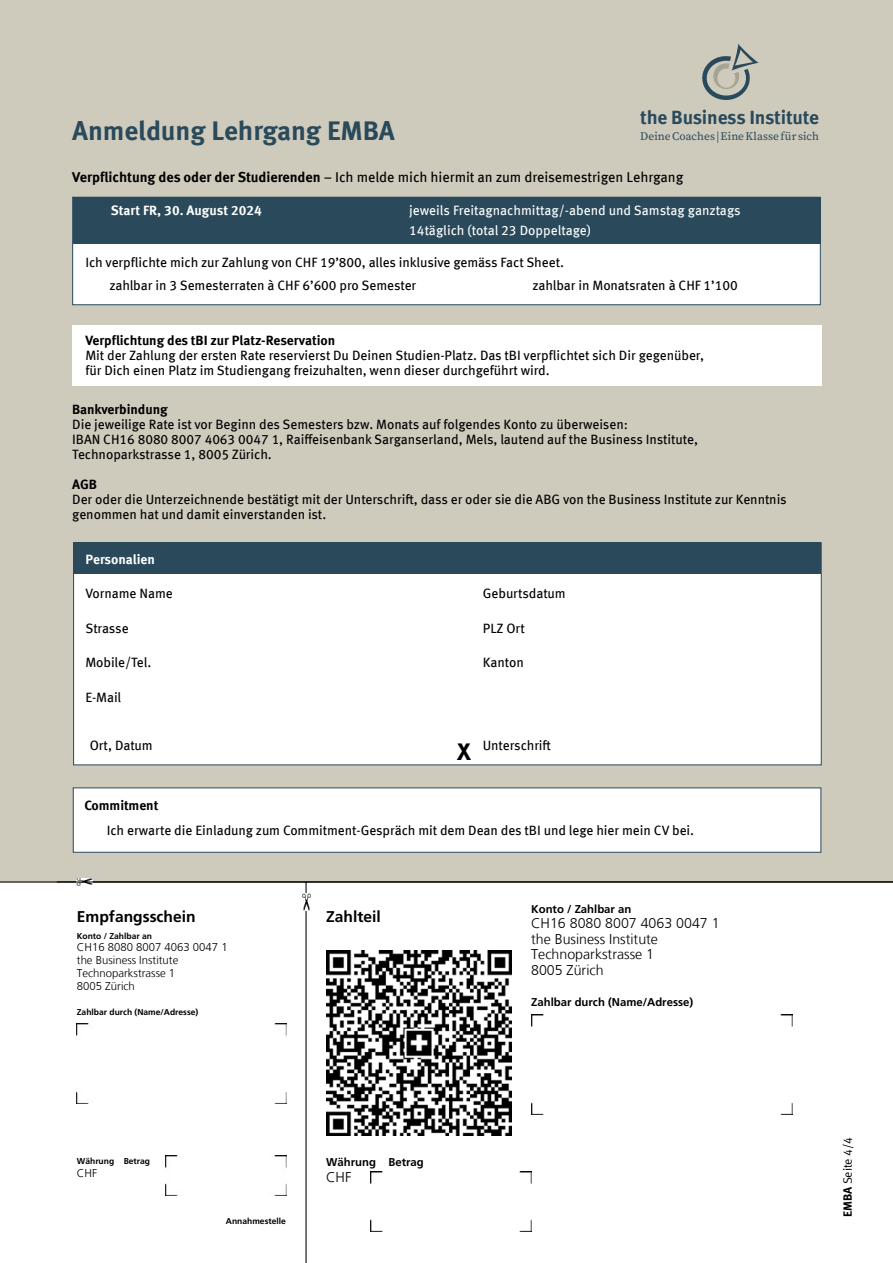
<style>
.page{position:relative;width:893px;height:1263px;background:#fff}
.page>*{position:absolute;margin:0;border:0;box-sizing:border-box;transform-origin:0 0}
.t1{font:700 27px "Meta Pro";letter-spacing:-.005em;color:#2a4a5b}
.t2{font:700 24px "Meta Pro";color:#000}
.t3{font:700 19.2px "Meta Pro";letter-spacing:-.015em;color:#2a4a5b}
.t4{font:700 15.6px "Frutiger";color:#000}
.t5{font:14.25px "Meta Pro";letter-spacing:-.005em;color:#000}
.t6{font:300 14.25px/15.6px "Frutiger";color:#000}
.t7{font:13.5px/15px "Meta Pro";letter-spacing:-.005em;color:#000}
.t8{font:13.5px "Meta Pro";color:#fff}
.t9{font:700 13.5px "Meta Pro";letter-spacing:-.005em;color:#000}
.t10{font:700 13.5px "Meta Pro";color:#fff}
.t11{font:12px "Meta Pro";letter-spacing:-.01em;color:#000}
.t12{font:300 11.4px/12.8px "Frutiger";color:#000}
.t13{font:700 11.4px "Frutiger";color:#000}
.t14{font:11.4px "Source Serif Variable";letter-spacing:.01em;color:#2a4a5b}
.t15{font:700 8.55px "Frutiger";color:#000}
.s1{font-weight:700}
</style>
<div class="page">
<div style="left:0;top:0;width:893px;height:882px;background:#cecabc"></div>
<div style="left:73px;top:787px;width:748px;height:66px;background:#fff;border:1px solid #2a4a5b"></div>
<div style="left:73px;top:542px;width:749px;height:223px;background:#fff;border:1px solid #2a4a5b"></div>
<div style="left:73px;top:197px;width:747px;height:108px;background:#fff"></div>
<div style="left:72px;top:197px;width:749px;height:108px;border:1px solid #2a4a5b"></div>
<div style="left:72px;top:325px;width:750px;height:60px;background:#fff"></div>
<div style="left:73px;top:197px;width:748px;height:47px;background:#2a4a5b"></div>
<svg style="left:702px;top:44px;width:57px;height:56px"></svg>
<div style="left:73px;top:542px;width:748px;height:31px;background:#2a4a5b"></div>
<img style="left:77px;top:1023px;width:209px;height:81px">
<img style="left:165px;top:1155px;width:121px;height:40px">
<img style="left:326px;top:950px;width:185px;height:185px">
<img style="left:370px;top:1171px;width:161px;height:61px">
<img style="left:531px;top:1014px;width:261px;height:101px">
<hr style="left:305px;top:882px;width:2px;height:381px;background:#000">
<img style="left:77px;top:879px;width:16px;height:7px">
<img style="left:302px;top:894px;width:8px;height:16px">
<hr style="left:0;top:881px;width:893px;height:1px;background:#000">
<p class="t1" style="left:72px;top:109px;width:324px">Anmeldung Lehrgang EMBA</p>
<p class="t3" style="left:640px;top:102px;width:180px">the Business Institute</p>
<p class="t14" style="left:640px;top:128px;width:180px">Deine Coaches | Eine Klasse für sich</p>
<p class="t5" style="left:72px;top:166px;width:613px"><span class="s1">Verpflichtung des oder der Studierenden</span> – Ich melde mich hiermit an zum dreisemestrigen Lehrgang</p>
<p class="t8" style="left:409px;top:200px;width:333px">jeweils Freitagnachmittag/-abend und Samstag ganztags</p>
<p class="t8" style="left:409px;top:219px;width:183px">14täglich (total 23 Doppeltage)</p>
<p class="t10" style="left:111px;top:200px;width:152px">Start FR, 30. August 2024</p>
<p class="t7" style="left:85px;top:254px;width:480px">Ich verpflichte mich zur Zahlung von CHF 19’800, alles inklusive gemäss Fact Sheet.</p>
<p class="t7" style="left:109px;top:277px;width:308px">zahlbar in 3 Semesterraten à CHF 6’600 pro Semester</p>
<p class="t7" style="left:532px;top:277px;width:207px">zahlbar in Monatsraten à CHF 1’100</p>
<p class="t9" style="left:85px;top:329px;width:251px">Verpflichtung des tBI zur Platz-Reservation</p>
<p class="t7" style="left:85px;top:347px;width:620px">Mit der Zahlung der ersten Rate reservierst Du Deinen Studien-Platz. Das tBI verpflichtet sich Dir gegenüber,</p>
<p class="t7" style="left:85px;top:362px;width:466px">für Dich einen Platz im Studiengang freizuhalten, wenn dieser durchgeführt wird.</p>
<p class="t9" style="left:72px;top:399px;width:97px">Bankverbindung</p>
<p class="t7" style="left:72px;top:416px;width:557px">Die jeweilige Rate ist vor Beginn des Semesters bzw. Monats auf folgendes Konto zu überweisen:</p>
<p class="t7" style="left:72px;top:431px;width:627px">IBAN CH16 8080 8007 4063 0047 1, Raiffeisenbank Sarganserland, Mels, lautend auf the Business Institute,</p>
<p class="t7" style="left:72px;top:446px;width:201px">Technoparkstrasse 1, 8005 Zürich.</p>
<p class="t9" style="left:72px;top:474px;width:26px">AGB</p>
<p class="t7" style="left:72px;top:491px;width:716px">Der oder die Unterzeichnende bestätigt mit der Unterschrift, dass er oder sie die ABG von the Business Institute zur Kenntnis genommen hat und damit einverstanden ist.</p>
<p class="t10" style="left:85px;top:549px;width:71px">Personalien</p>
<p class="t7" style="left:85px;top:585px;width:89px">Vorname Name</p>
<p class="t7" style="left:483px;top:585px;width:84px">Geburtsdatum</p>
<p class="t7" style="left:85px;top:620px;width:45px">Strasse</p>
<p class="t7" style="left:483px;top:620px;width:43px">PLZ Ort</p>
<p class="t7" style="left:85px;top:654px;width:68px">Mobile/Tel.</p>
<p class="t7" style="left:483px;top:654px;width:42px">Kanton</p>
<p class="t7" style="left:85px;top:689px;width:37px">E-Mail</p>
<p class="t7" style="left:90px;top:737px;width:65px">Ort, Datum</p>
<p class="t7" style="left:483px;top:737px;width:70px">Unterschrift</p>
<p class="t2" style="left:457px;top:733px;width:15px">X</p>
<p class="t9" style="left:84px;top:794px;width:76px">Commitment</p>
<p class="t7" style="left:107px;top:822px;width:589px">Ich erwarte die Einladung zum Commitment-Gespräch mit dem Dean des tBI und lege hier mein CV bei.</p>
<p class="t4" style="left:77px;top:907px;width:120px">Empfangsschein</p>
<p class="t15" style="left:77px;top:931px;width:77px">Konto / Zahlbar an</p>
<p class="t12" style="left:77px;top:941px;width:152px">CH16 8080 8007 4063 0047 1 the Business Institute<br>Technoparkstrasse 1<br>8005 Zürich</p>
<p class="t15" style="left:77px;top:1007px;width:123px">Zahlbar durch (Name/Adresse)</p>
<p class="t4" style="left:326px;top:907px;width:56px">Zahlteil</p>
<p class="t13" style="left:531px;top:902px;width:102px">Konto / Zahlbar an</p>
<p class="t6" style="left:531px;top:916px;width:190px">CH16 8080 8007 4063 0047 1 the Business Institute<br>Technoparkstrasse 1<br>8005 Zürich</p>
<p class="t13" style="left:531px;top:995px;width:163px">Zahlbar durch (Name/Adresse)</p>
<p class="t15" style="left:77px;top:1156px;width:75px">Währung Betrag</p>
<p class="t12" style="left:77px;top:1166px;width:22px">CHF</p>
<p class="t15" style="left:226px;top:1216px;width:62px">Annahmestelle</p>
<p class="t13" style="left:326px;top:1155px;width:99px">Währung Betrag</p>
<p class="t6" style="left:326px;top:1169px;width:27px">CHF</p>
<p class="t11" style="left:838px;top:1217px;width:82px;rotate:-90deg"><span class="s1">EMBA</span> Seite 4/4</p>
</div>
